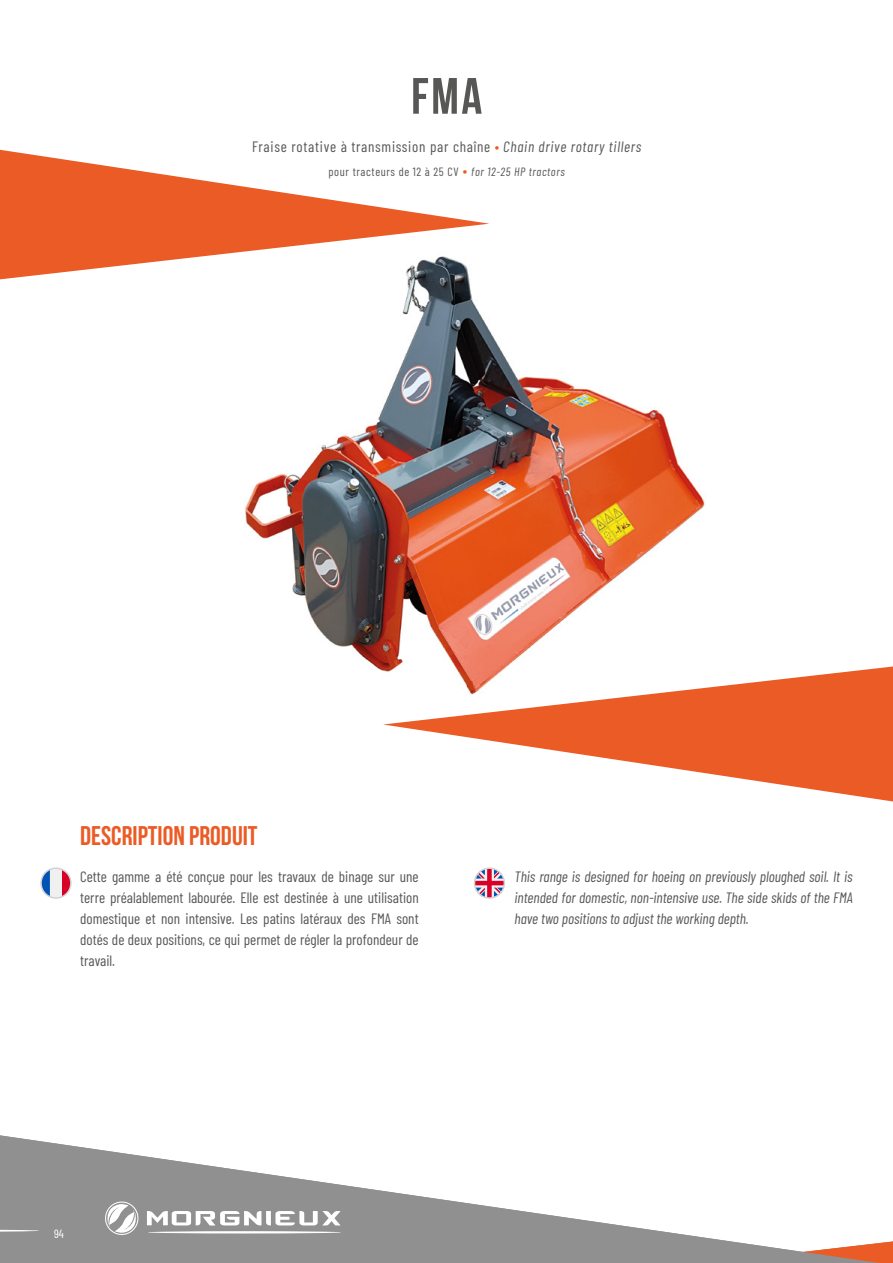
<style>
.page{position:relative;width:893px;height:1263px;background:#fff}
.page>*{position:absolute;margin:0;border:0;box-sizing:border-box;transform-origin:0 0}
.t1{font:700 51px "Bebas Neue";color:#575756}
.t2{font:700 27px "Bebas Neue";color:#eb5b25}
.t3{font:15px/21px "Barlow Condensed";color:#575756;text-align:justify}
.t4{font:italic 15px/21px "Barlow Condensed";color:#575756;text-align:justify}
.t5{font:15px "Barlow Condensed";letter-spacing:.05em;color:#575756}
.t6{font:12px "Barlow Condensed";letter-spacing:.05em;color:#575756}
.t7{font:12px "Barlow Condensed";color:#fff}
.s1{color:#eb5b25}
.s2{font-style:italic}
.s3{font-size:15px;color:#eb5b25}
</style>
<div class="page">
<img style="left:245px;top:282px;width:460px;height:389px">
<svg style="left:43px;top:870px;width:26px;height:26px"></svg>
<div style="left:40px;top:867px;width:32px;height:32px;border:2px solid #d2d2d2;border-radius:50%"></div>
<svg style="left:475px;top:870px;width:29px;height:26px"></svg>
<div style="left:474px;top:867px;width:31px;height:32px;border:2px solid #d2d2d2;border-radius:50%"></div>
<svg style="left:0;top:149px;width:489px;height:133px"></svg>
<svg style="left:383px;top:666px;width:510px;height:135px"></svg>
<svg style="left:0;top:1135px;width:893px;height:128px"></svg>
<svg style="left:104px;top:1200px;width:36px;height:36px"></svg>
<svg style="left:147px;top:1211px;width:194px;height:14px"></svg>
<hr style="left:148px;top:1231px;width:193px;height:2px;background:#fff;border-radius:50%">
<svg style="left:0;top:1229px;width:39px;height:3px"></svg>
<h1 class="t1" style="left:411px;top:68px;width:72px">FMA</h1>
<p class="t5" style="left:252px;top:136px;width:391px">Fraise rotative à transmission par chaîne <span class="s1">•</span> <span class="s2">Chain drive rotary tillers</span></p>
<p class="t6" style="left:329px;top:163px;width:238px">pour tracteurs de 12 à 25 CV <span class="s3">•</span> <span class="s2">for 12-25 HP tractors</span></p>
<h2 class="t2" style="left:80px;top:820px;width:179px">DESCRIPTION PRODUIT</h2>
<p class="t3" style="left:80px;top:865px;width:340px">Cette gamme a été conçue pour les travaux de binage sur une terre préalablement labourée. Elle est destinée à une utilisation domestique et non intensive. Les patins latéraux des FMA sont dotés de deux positions, ce qui permet de régler la profondeur de travail.</p>
<p class="t4" style="left:515px;top:865px;width:340px">This range is designed for hoeing on previously ploughed soil. It is intended for domestic, non-intensive use. The side skids of the FMA have two positions to adjust the working depth.</p>
<p class="t7" style="left:54px;top:1225px;width:11px">94</p>
</div>
